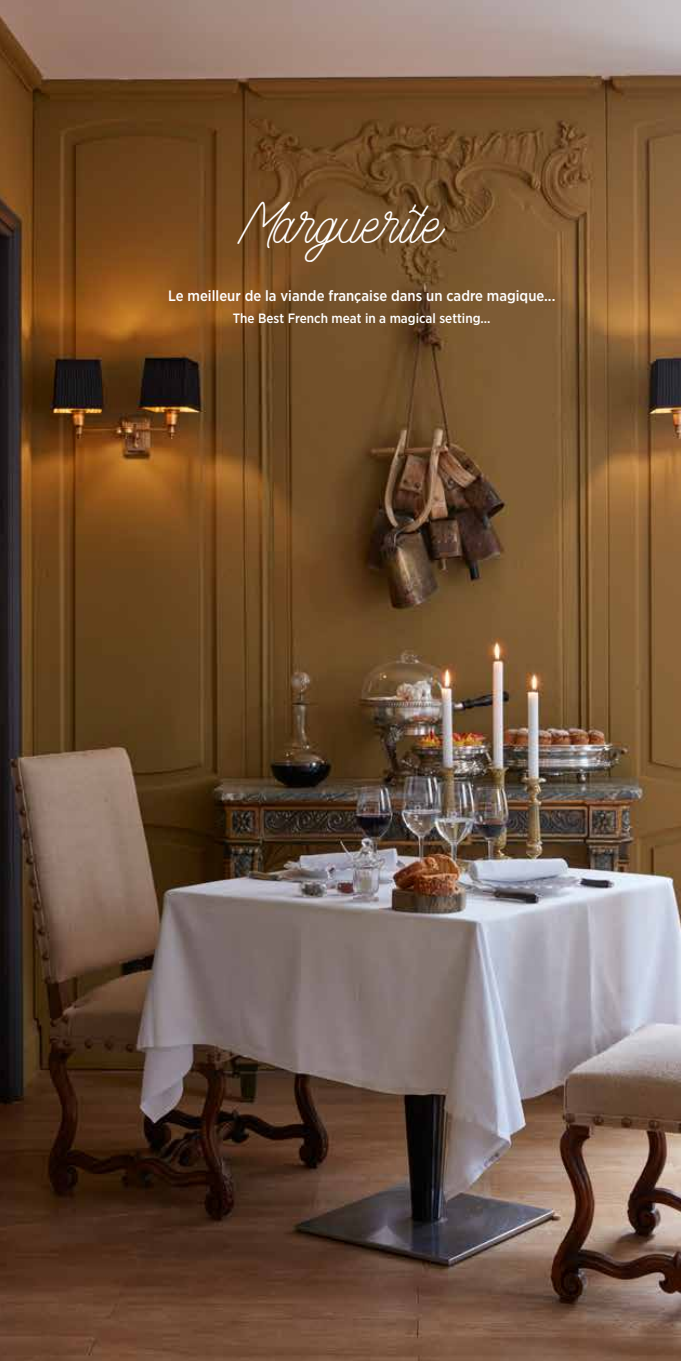
<style>
.page{position:relative;width:681px;height:1361px;background:#fff}
.page>*{position:absolute;margin:0;border:0;box-sizing:border-box;transform-origin:0 0}
.t1{font:46.5px "Aamonoline";color:#fff}
.t2{font:500 15px "Gotham Narrow";color:#fff}
.t3{font:500 13.5px "Gotham Narrow";color:#fff}
</style>
<div class="page">
<img style="left:0;top:0;width:680px;height:1361px">
<h1 class="t1" style="left:237px;top:201px;width:208px">Marguerite</h1>
<p class="t2" style="left:168px;top:289px;width:388px">Le meilleur de la viande française dans un cadre magique...</p>
<p class="t3" style="left:233px;top:312px;width:259px">The Best French meat in a magical setting...</p>
</div>
